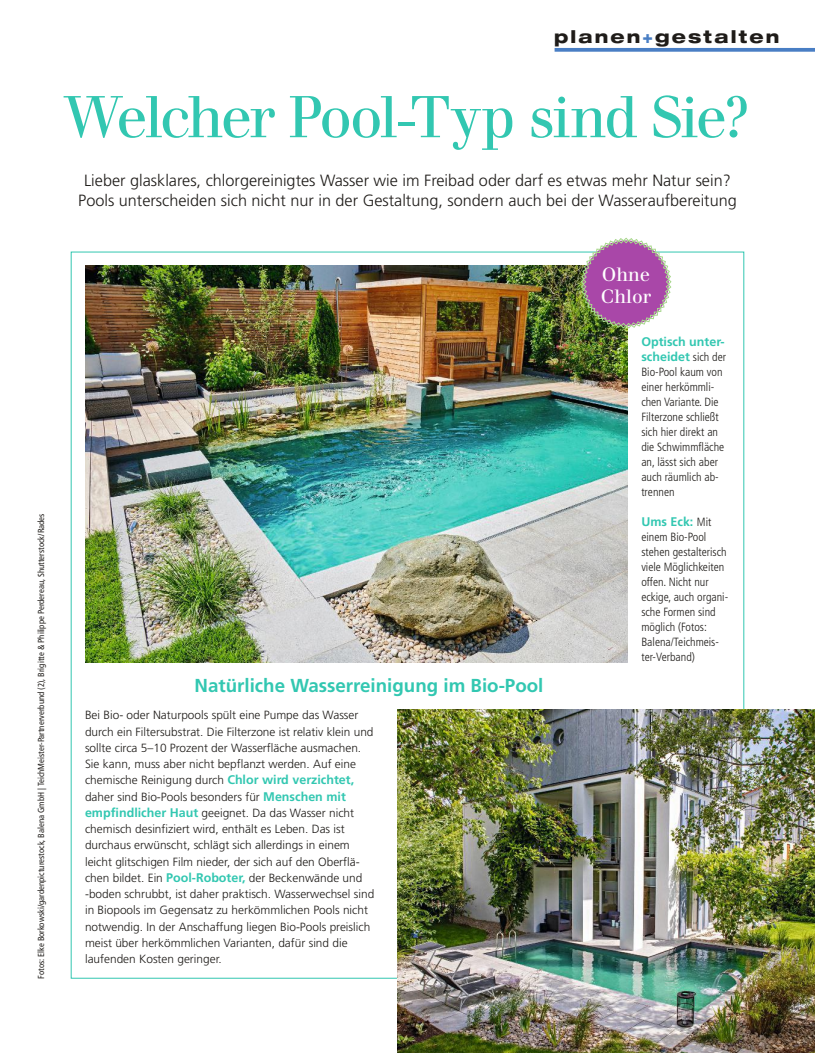
<style>
.page{position:relative;width:815px;height:1053px;background:#fff}
.page>*{position:absolute;margin:0;border:0;box-sizing:border-box;transform-origin:0 0}
.t1{font:57.5px "MSC Walbaum Pro";letter-spacing:-.05em;color:#32c7b1}
.t2{font:700 18.75px "MSC Frutiger LT Pro";color:#32c7b1}
.t3{font:18.75px/21.2px "MSC Walbaum Pro";color:#fff}
.t4{font:800 expanded 17.5px "MSC Helvetica Neue LT Pro";letter-spacing:.12em;color:#1f1c19}
.t5{font:300 16.25px/20px "MSC Frutiger LT Pro";color:#1f1c19;text-align:center}
.t6{font:700 12.5px/15px "MSC Frutiger LT Pro";color:#32c7b1}
.t7{font:300 11.88px/16.2px "MSC Frutiger LT Pro";color:#1f1c19}
.t8{font:300 condensed 11.88px/15px "MSC Frutiger LT Pro";color:#1f1c19}
.t9{font:condensed 8.75px "MSC Frutiger LT Pro";color:#1f1c19}
.s1{color:#497ec4}
.s2{font-weight:700;font-size:12.5px;color:#32c7b1}
.s3{font-weight:300;font-stretch:condensed;font-size:11.88px;color:#1f1c19}
</style>
<div class="page">
<img style="left:85px;top:266px;width:542px;height:397px">
<img style="left:397px;top:709px;width:418px;height:343px">
<svg style="left:581px;top:238px;width:90px;height:90px"></svg>
<svg style="left:555px;top:48px;width:260px;height:4px"></svg>
<h3 class="t4" style="left:554px;top:25px;width:227px">planen<span class="s1">+</span>gestalten</h3>
<h1 class="t1" style="left:64px;top:82px;width:685px">Welcher Pool-Typ sind Sie?</h1>
<h3 class="t5" style="left:78px;top:171px;width:660px">Lieber glasklares, chlorgereinigtes Wasser wie im Freibad oder darf es etwas mehr Natur sein?<br>Pools unterscheiden sich nicht nur in der Gestaltung, sondern auch bei der Wasseraufbereitung</h3>
<p class="t9" style="left:36px;top:978px;width:466px;rotate:-90deg">Fotos: Elke Borkowski/gardenpicturestock, Balena GmbH | TeichMeister-Partnerverbund (2), Brigitte &amp; Philippe Perdereau, Shutterstock/Rades</p>
<h2 class="t2" style="left:194px;top:674px;width:351px">Natürliche Wasserreinigung im Bio-Pool</h2>
<p class="t7" style="left:85px;top:707px;width:291px">Bei Bio- oder Naturpools spült eine Pumpe das Wasser durch ein Filtersubstrat. Die Filterzone ist relativ klein und sollte circa 5–10 Prozent der Wasserfläche ausmachen.<br>Sie kann, muss aber nicht bepflanzt werden. Auf eine chemische Reinigung durch <span class="s2">Chlor wird verzichtet, </span>daher sind Bio-Pools besonders für <span class="s2">Menschen mit empfindlicher Haut</span> geeignet. Da das Wasser nicht chemisch desinfiziert wird, enthält es Leben. Das ist durchaus erwünscht, schlägt sich allerdings in einem leicht glitschigen Film nieder, der sich auf den Oberflä&shy;chen bildet. Ein <span class="s2">Pool-Roboter,</span> der Beckenwände und -boden schrubbt, ist daher praktisch. Wasserwechsel sind in Biopools im Gegensatz zu herkömmlichen Pools nicht notwendig. In der Anschaffung liegen Bio-Pools preislich meist über herkömmlichen Varianten, dafür sind die laufenden Kosten geringer.</p>
<h2 class="t3" style="left:601px;top:264px;width:52px">Ohne<br>Chlor</h2>
<p class="t6" style="left:641px;top:334px;width:86px">Optisch unter&shy;scheidet <span class="s3">sich der</span></p>
<p class="t8" style="left:641px;top:365px;width:84px">Bio-Pool kaum von einer herkömmli&shy;chen Variante. Die<br>Filterzone schließt sich hier direkt an die Schwimmfläche an, lässt sich aber auch räumlich ab&shy;trennen</p>
<p class="t6" style="left:641px;top:514px;width:72px">Ums Eck: <span class="s3">Mit</span></p>
<p class="t8" style="left:641px;top:530px;width:88px">einem Bio-Pool stehen gestalterisch viele Möglichkeiten offen. Nicht nur eckige, auch organi&shy;sche Formen sind möglich (Fotos:<br>Balena/Teichmeis&shy;ter-Verband)</p>
</div>
